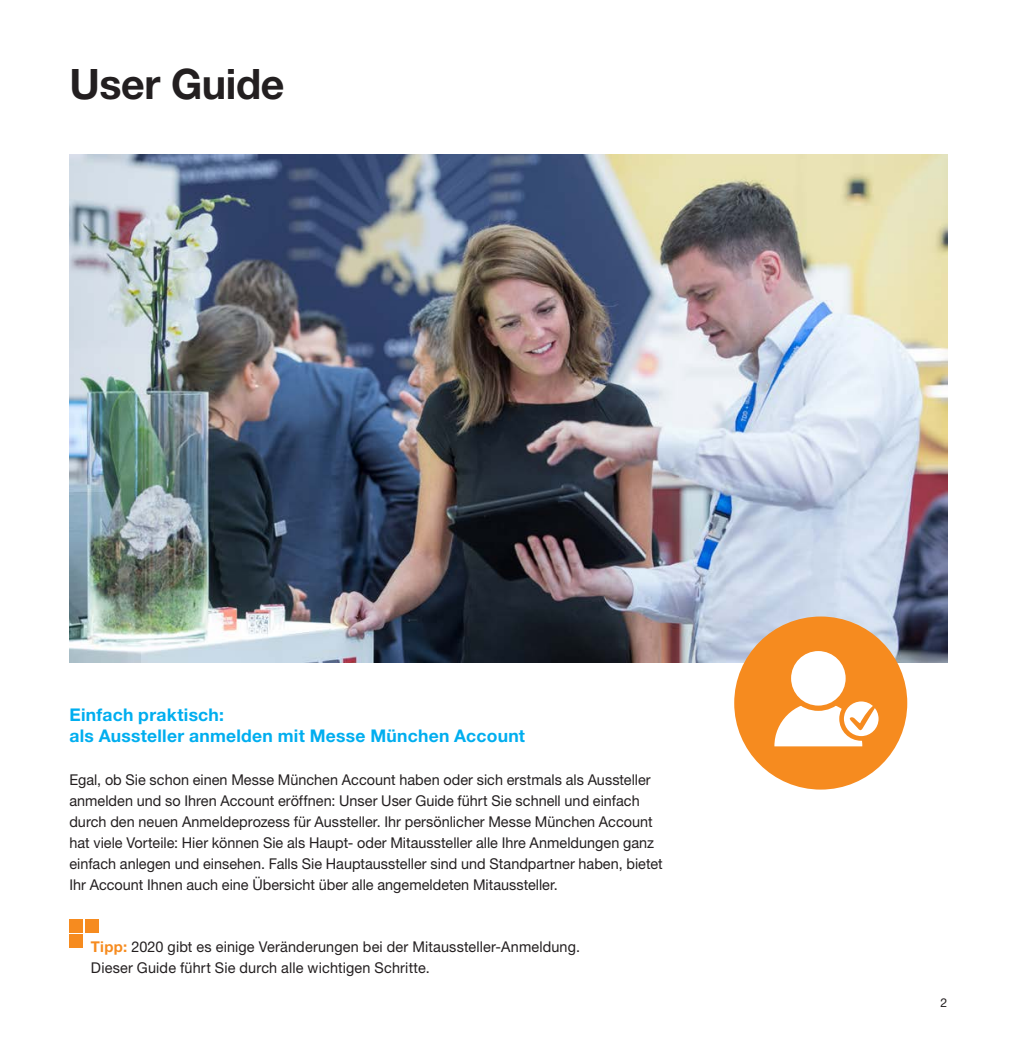
<style>
.page{position:relative;width:1017px;height:1042px;background:#fff}
.page>*{position:absolute;margin:0;border:0;box-sizing:border-box;transform-origin:0 0}
.t1{font:700 42px "Helvetica Neue LT Pro";letter-spacing:-.01em;color:#231f20}
.t2{font:700 17.5px/21px "Helvetica Neue LT Pro";letter-spacing:.015em;color:#00aeef}
.t3{font:14.88px/21px "Helvetica Neue LT Pro";letter-spacing:.005em;color:#231f20}
.t4{font:12.25px "Helvetica Neue LT Pro";color:#231f20}
.s1{font-weight:700;color:#f68b1f}
</style>
<div class="page">
<img style="left:69px;top:154px;width:878px;height:508px">
<div style="left:734px;top:616px;width:173px;height:173px;background:#f68b1f;border-radius:50%"></div>
<div style="left:788px;top:648px;width:60px;height:60px;background:#fff;border-radius:50%"></div>
<div style="left:786px;top:646px;width:65px;height:65px;border:5px solid #f68b1f;border-radius:50%"></div>
<div style="left:839px;top:697px;width:44px;height:44px;border:5px solid #f68b1f;border-radius:50%"></div>
<svg style="left:774px;top:702px;width:103px;height:44px"></svg>
<div style="left:85px;top:919px;width:14px;height:14px;background:#f68b1f"></div>
<div style="left:69px;top:919px;width:14px;height:14px;background:#f68b1f"></div>
<div style="left:69px;top:934px;width:14px;height:14px;background:#f68b1f"></div>
<h1 class="t1" style="left:69px;top:58px;width:217px">User Guide</h1>
<p class="t2" style="left:69px;top:704px;width:457px">Einfach praktisch:<br>als Aussteller anmelden mit Messe München Account</p>
<p class="t3" style="left:69px;top:768px;width:595px">Egal, ob Sie schon einen Messe München Account haben oder sich erstmals als Aussteller anmelden und so Ihren Account eröffnen: Unser User Guide führt Sie schnell und einfach durch den neuen Anmeldeprozess für Aussteller. Ihr persönlicher Messe München Account hat viele Vorteile: Hier können Sie als Haupt- oder Mitaussteller alle Ihre Anmeldungen ganz einfach anlegen und einsehen. Falls Sie Hauptaussteller sind und Standpartner haben, bietet Ihr Account Ihnen auch eine Übersicht über alle angemeldeten Mitaussteller.</p>
<p class="t3" style="left:91px;top:935px;width:491px"><span class="s1">Tipp:</span> 2020 gibt es einige Veränderungen bei der Mitaussteller-Anmeldung.<br>Dieser Guide führt Sie durch alle wichtigen Schritte.</p>
<p class="t4" style="left:940px;top:995px;width:8px">2</p>
</div>
